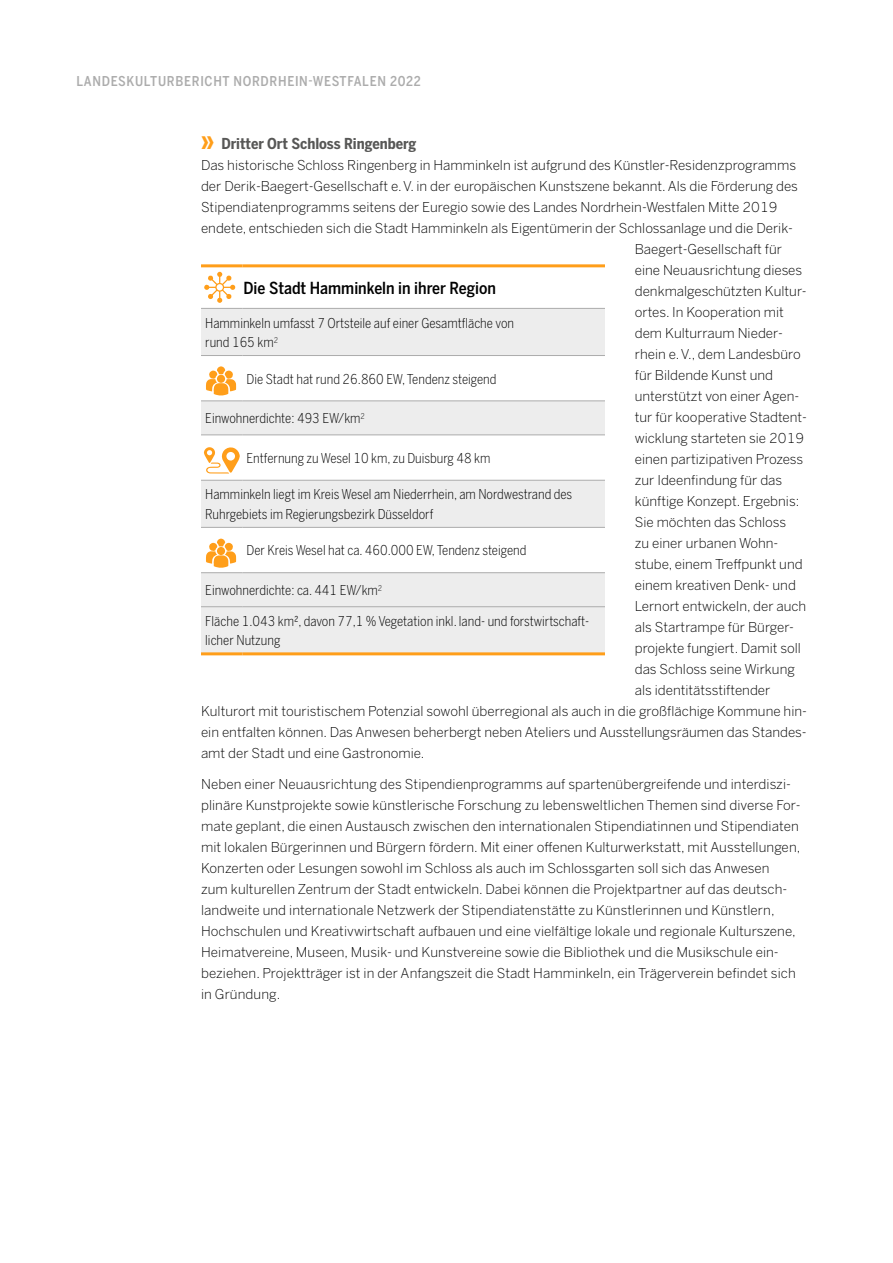
<style>
.page{position:relative;width:893px;height:1263px;background:#fff}
.page>*{position:absolute;margin:0;border:0;box-sizing:border-box;transform-origin:0 0}
.t1{font:500 16.5px "Benton Sans Condensed";color:#000}
.t2{font:700 15px "Benton Sans Condensed";color:#575756}
.t3{font:300 13.5px/21px "Benton Sans";color:#000}
.t4{font:300 13.5px/19.5px "Benton Sans Condensed";color:#000}
.t5{font:500 13.5px "Benton Sans Condensed";letter-spacing:.05em;color:#acacac}
.s1{font-size:24px;color:#ff9e1a}
</style>
<div class="page">
<svg style="left:201px;top:309px;width:404px;height:343px;fill:#ededed"></svg>
<hr style="left:201px;top:355px;width:41px;height:1px;background:#acacac">
<hr style="left:242px;top:355px;width:363px;height:1px;background:#acacac">
<hr style="left:201px;top:401px;width:41px;height:1px;background:#acacac">
<hr style="left:242px;top:401px;width:363px;height:1px;background:#acacac">
<hr style="left:201px;top:435px;width:41px;height:1px;background:#acacac">
<hr style="left:242px;top:435px;width:363px;height:1px;background:#acacac">
<hr style="left:201px;top:480px;width:41px;height:1px;background:#acacac">
<hr style="left:242px;top:480px;width:363px;height:1px;background:#acacac">
<hr style="left:201px;top:527px;width:41px;height:1px;background:#acacac">
<hr style="left:242px;top:527px;width:363px;height:1px;background:#acacac">
<hr style="left:201px;top:572px;width:41px;height:1px;background:#acacac">
<hr style="left:242px;top:572px;width:363px;height:1px;background:#acacac">
<hr style="left:201px;top:606px;width:41px;height:1px;background:#acacac">
<hr style="left:242px;top:606px;width:363px;height:1px;background:#acacac">
<hr style="left:201px;top:308px;width:41px;height:1px;background:#acacac">
<hr style="left:242px;top:308px;width:363px;height:1px;background:#acacac">
<hr style="left:201px;top:264px;width:41px;height:3px;background:#ff9e1a">
<hr style="left:242px;top:264px;width:363px;height:3px;background:#ff9e1a">
<hr style="left:201px;top:652px;width:41px;height:3px;background:#ff9e1a">
<hr style="left:242px;top:652px;width:363px;height:3px;background:#ff9e1a">
<svg style="left:206px;top:539px;width:30px;height:29px"></svg>
<svg style="left:206px;top:366px;width:30px;height:30px"></svg>
<svg style="left:204px;top:447px;width:36px;height:26px"></svg>
<svg style="left:204px;top:272px;width:31px;height:31px"></svg>
<p class="t5" style="left:77px;top:73px;width:346px">LANDESKULTURBERICHT NORDRHEIN-WESTFALEN 2022</p>
<p class="t2" style="left:201px;top:134px;width:217px"><span class="s1">»</span> Dritter Ort Schloss Ringenberg</p>
<p class="t3" style="left:201px;top:154px;width:597px">Das historische Schloss Ringenberg in Hamminkeln ist aufgrund des Künstler-Residenzprogramms</p>
<p class="t3" style="left:201px;top:175px;width:598px">der Derik-Baegert-Gesellschaft e.V. in der europäischen Kunstszene bekannt. Als die Förderung des</p>
<p class="t3" style="left:201px;top:196px;width:578px">Stipendiatenprogramms seitens der Euregio sowie des Landes Nordrhein-Westfalen Mitte 2019</p>
<p class="t3" style="left:201px;top:217px;width:593px">endete, entschieden sich die Stadt Hamminkeln als Eigentümerin der Schlossanlage und die Derik-</p>
<p class="t3" style="left:635px;top:238px;width:149px">Baegert-Gesellschaft für</p>
<p class="t3" style="left:635px;top:259px;width:169px">eine Neuausrichtung dieses</p>
<p class="t3" style="left:635px;top:280px;width:173px">denkmalgeschützten Kultur-</p>
<p class="t3" style="left:635px;top:301px;width:151px">ortes. In Kooperation mit</p>
<p class="t3" style="left:635px;top:322px;width:150px">dem Kulturraum Nieder-</p>
<p class="t3" style="left:635px;top:343px;width:168px">rhein e.V., dem Landesbüro</p>
<p class="t3" style="left:635px;top:364px;width:140px">für Bildende Kunst und</p>
<p class="t3" style="left:635px;top:385px;width:166px">unterstützt von einer Agen-</p>
<p class="t3" style="left:635px;top:406px;width:174px">tur für kooperative Stadtent-</p>
<p class="t3" style="left:635px;top:427px;width:171px">wicklung starteten sie 2019</p>
<p class="t3" style="left:635px;top:448px;width:170px">einen partizipativen Prozess</p>
<p class="t3" style="left:635px;top:469px;width:149px">zur Ideenfindung für das</p>
<p class="t3" style="left:635px;top:490px;width:166px">künftige Konzept. Ergebnis:</p>
<p class="t3" style="left:635px;top:511px;width:153px">Sie möchten das Schloss</p>
<p class="t3" style="left:635px;top:532px;width:145px">zu einer urbanen Wohn-</p>
<p class="t3" style="left:635px;top:553px;width:169px">stube, einem Treffpunkt und</p>
<p class="t3" style="left:635px;top:574px;width:163px">einem kreativen Denk- und</p>
<p class="t3" style="left:635px;top:595px;width:173px">Lernort entwickeln, der auch</p>
<p class="t3" style="left:635px;top:616px;width:161px">als Startrampe für Bürger-</p>
<p class="t3" style="left:635px;top:637px;width:168px">projekte fungiert. Damit soll</p>
<p class="t3" style="left:635px;top:658px;width:162px">das Schloss seine Wirkung</p>
<p class="t3" style="left:635px;top:679px;width:137px">als identitätsstiftender</p>
<p class="t3" style="left:201px;top:700px;width:607px">Kulturort mit touristischem Potenzial sowohl überregional als auch in die großflächige Kommune hin-</p>
<p class="t3" style="left:201px;top:721px;width:607px">ein entfalten können. Das Anwesen beherbergt neben Ateliers und Ausstellungsräumen das Standes-</p>
<p class="t3" style="left:201px;top:742px;width:225px">amt der Stadt und eine Gastronomie.</p>
<p class="t3" style="left:201px;top:774px;width:601px">Neben einer Neuausrichtung des Stipendienprogramms auf spartenübergreifende und interdiszi&shy;plinäre Kunstprojekte sowie künstlerische Forschung zu lebensweltlichen Themen sind diverse For&shy;mate geplant, die einen Austausch zwischen den internationalen Stipendiatinnen und Stipendiaten mit lokalen Bürgerinnen und Bürgern fördern. Mit einer offenen Kulturwerkstatt, mit Ausstellungen, Konzerten oder Lesungen sowohl im Schloss als auch im Schlossgarten soll sich das Anwesen<br>zum kulturellen Zentrum der Stadt entwickeln. Dabei können die Projektpartner auf das deutsch&shy;landweite und internationale Netzwerk der Stipendiatenstätte zu Künstlerinnen und Künstlern, Hochschulen und Kreativwirtschaft aufbauen und eine vielfältige lokale und regionale Kulturszene, Heimatvereine, Museen, Musik- und Kunstvereine sowie die Bibliothek und die Musikschule ein&shy;beziehen. Projektträger ist in der Anfangszeit die Stadt Hamminkeln, ein Trägerverein befindet sich in Gründung.</p>
<p class="t1" style="left:244px;top:277px;width:254px">Die Stadt Hamminkeln in ihrer Region</p>
<p class="t4" style="left:205px;top:313px;width:310px">Hamminkeln umfasst 7 Ortsteile auf einer Gesamtfläche von rund 165 km<sup>2</sup></p>
<p class="t4" style="left:247px;top:369px;width:251px">Die Stadt hat rund 26.860 EW, Tendenz steigend</p>
<p class="t4" style="left:205px;top:408px;width:161px">Einwohnerdichte: 493 EW/km<sup>2</sup></p>
<p class="t4" style="left:247px;top:448px;width:245px">Entfernung zu Wesel 10 km, zu Duisburg 48 km</p>
<p class="t4" style="left:205px;top:485px;width:369px">Hamminkeln liegt im Kreis Wesel am Niederrhein, am Nordwestrand des<br>Ruhrgebiets im Regierungsbezirk Düsseldorf</p>
<p class="t4" style="left:247px;top:541px;width:281px">Der Kreis Wesel hat ca. 460.000 EW, Tendenz steigend</p>
<p class="t4" style="left:205px;top:580px;width:179px">Einwohnerdichte: ca. 441 EW/km<sup>2</sup></p>
<p class="t4" style="left:205px;top:611px;width:385px">Fläche 1.043 km², davon 77,1 % Vegetation inkl. land- und forstwirtschaft&shy;licher Nutzung</p>
</div>
